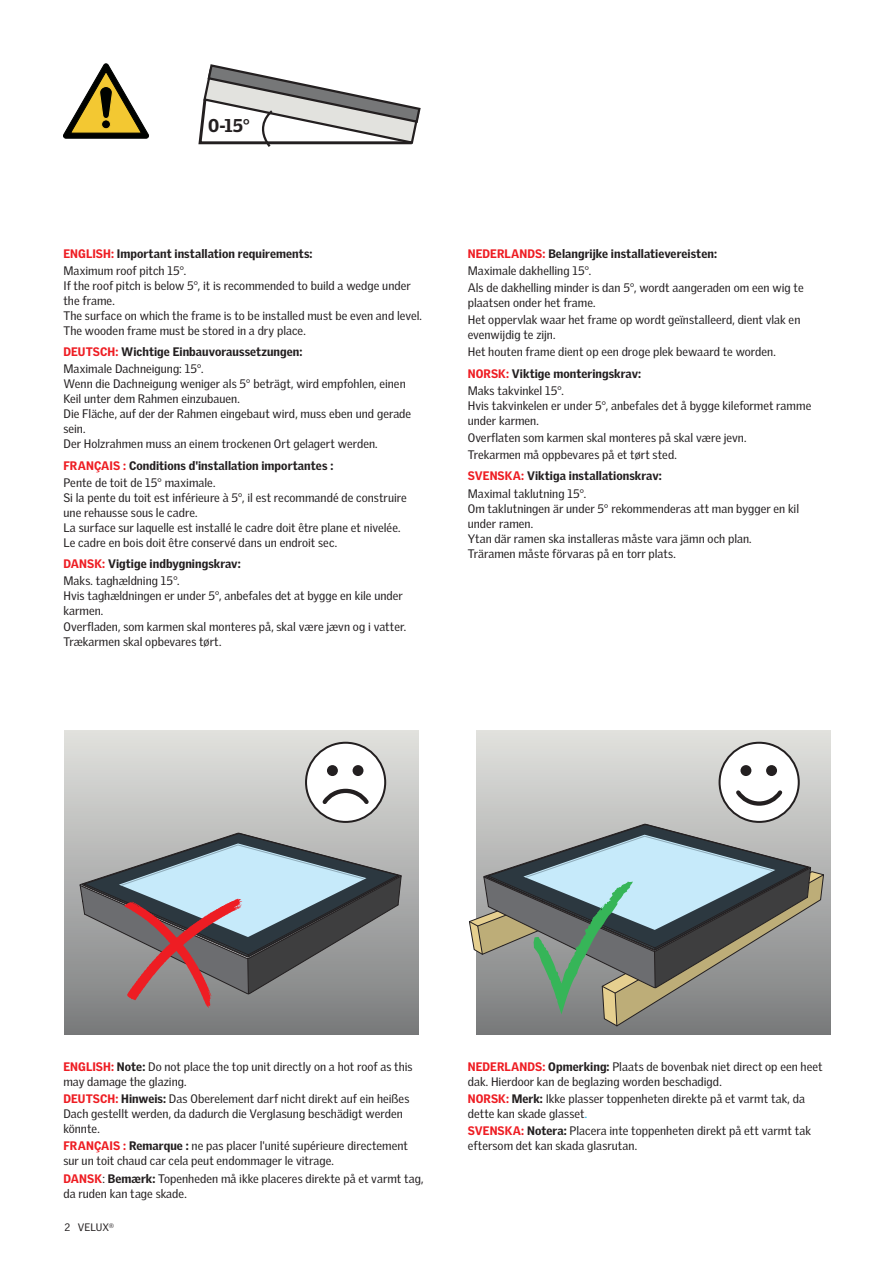
<style>
.page{position:relative;width:893px;height:1263px;background:#fff}
.page>*{position:absolute;margin:0;border:0;box-sizing:border-box;transform-origin:0 0}
.t1{font:900 18px "Velux Gothic";color:#231f20}
.t2{font:12px/15px "Velux Gothic";letter-spacing:.005em;color:#231f20}
.t3{font:900 12px/17.1px "Velux Gothic";letter-spacing:.005em;color:#231f20}
.t4{font:10.5px "Velux Gothic";letter-spacing:.005em;color:#231f20}
.s1{color:#ee1d23}
.s2{font-weight:400}
.s3{font-weight:900;color:#ee1d23}
.s4{font-weight:900}
.s5{color:#00aeef}
</style>
<div class="page">
<svg style="left:63px;top:64px;width:86px;height:74px"></svg>
<svg style="left:198px;top:64px;width:223px;height:83px"></svg>
<div style="left:476px;top:730px;width:354px;height:305px;background:linear-gradient(to bottom,#e1e1de,#7b7c7e)"></div>
<div style="left:65px;top:730px;width:353px;height:305px;background:linear-gradient(to bottom,#e1e1de,#7b7c7e)"></div>
<div style="left:306px;top:743px;width:79px;height:79px;background:#fff;border-radius:50%"></div>
<div style="left:305px;top:742px;width:81px;height:81px;border:2px solid #231f20;border-radius:50%"></div>
<div style="left:327px;top:765px;width:11px;height:11px;background:#231f20;border-radius:50%"></div>
<div style="left:353px;top:765px;width:10px;height:11px;background:#231f20;border-radius:50%"></div>
<svg style="left:322px;top:788px;width:47px;height:16px"></svg>
<div style="left:720px;top:743px;width:79px;height:79px;background:#fff;border-radius:50%"></div>
<div style="left:719px;top:742px;width:81px;height:81px;border:2px solid #231f20;border-radius:50%"></div>
<div style="left:740px;top:765px;width:11px;height:11px;background:#231f20;border-radius:50%"></div>
<div style="left:766px;top:765px;width:11px;height:11px;background:#231f20;border-radius:50%"></div>
<svg style="left:736px;top:790px;width:47px;height:16px"></svg>
<svg style="left:78px;top:832px;width:324px;height:176px;background:#8c8b90"></svg>
<svg style="left:469px;top:824px;width:355px;height:202px;background:#899390"></svg>
<h1 class="t1" style="left:208px;top:112px;width:43px">0-15°</h1>
<p class="t3" style="left:63px;top:244px;width:251px"><span class="s1">ENGLISH:</span> Important installation requirements:<br><span class="s2">Maximum roof pitch 15°.</span></p>
<p class="t2" style="left:63px;top:277px;width:360px">If the roof pitch is below 5°, it is recommended to build a wedge under the frame.<br>The surface on which the frame is to be installed must be even and level.<br>The wooden frame must be stored in a dry place.</p>
<p class="t3" style="left:63px;top:343px;width:241px"><span class="s1">DEUTSCH:</span> Wichtige Einbauvoraussetzungen:<br><span class="s2">Maximale Dachneigung: 15°.</span></p>
<p class="t2" style="left:63px;top:376px;width:349px">Wenn die Dachneigung weniger als 5° beträgt, wird empfohlen, einen Keil unter dem Rahmen einzubauen.<br>Die Fläche, auf der der Rahmen eingebaut wird, muss eben und gerade sein.<br>Der Holzrahmen muss an einem trockenen Ort gelagert werden.</p>
<p class="t3" style="left:63px;top:456px;width:271px"><span class="s1">FRANÇAIS :</span> Conditions d'installation importantes :<br><span class="s2">Pente de toit de 15° maximale.</span></p>
<p class="t2" style="left:63px;top:489px;width:345px">Si la pente du toit est inférieure à 5°, il est recommandé de construire une rehausse sous le cadre.<br>La surface sur laquelle est installé le cadre doit être plane et nivelée.<br>Le cadre en bois doit être conservé dans un endroit sec.</p>
<p class="t3" style="left:63px;top:555px;width:179px"><span class="s1">DANSK:</span> Vigtige indbygningskrav:<br><span class="s2">Maks. taghældning 15°.</span></p>
<p class="t2" style="left:63px;top:588px;width:344px">Hvis taghældningen er under 5°, anbefales det at bygge en kile under karmen.<br>Overfladen, som karmen skal monteres på, skal være jævn og i vatter.<br>Trækarmen skal opbevares tørt.</p>
<p class="t2" style="left:468px;top:244px;width:337px;line-height:17.1px"><span class="s3">NEDERLANDS:</span> <span class="s4">Belangrijke installatievereisten:<br></span>Maximale dakhelling 15°.<br>Als de dakhelling minder is dan 5°, wordt aangeraden om een wig te</p>
<p class="t2" style="left:468px;top:293px;width:334px;line-height:17.1px">plaatsen onder het frame.<br>Het oppervlak waar het frame op wordt geïnstalleerd, dient vlak en</p>
<p class="t2" style="left:468px;top:325px;width:310px;line-height:17.1px">evenwijdig te zijn.<br>Het houten frame dient op een droge plek bewaard te worden.</p>
<p class="t3" style="left:468px;top:364px;width:175px"><span class="s1">NORSK:</span> Viktige monteringskrav:<br><span class="s2">Maks takvinkel 15°.</span></p>
<p class="t2" style="left:468px;top:397px;width:345px">Hvis takvinkelen er under 5°, anbefales det å bygge kileformet ramme under karmen.</p>
<p class="t2" style="left:468px;top:428px;width:280px;line-height:17.1px">Overflaten som karmen skal monteres på skal være jevn.<br>Trekarmen må oppbevares på et tørt sted.</p>
<p class="t3" style="left:468px;top:467px;width:196px"><span class="s1">SVENSKA:</span> Viktiga installationskrav:<br><span class="s2">Maximal taklutning 15°.</span></p>
<p class="t2" style="left:468px;top:500px;width:333px">Om taklutningen är under 5° rekommenderas att man bygger en kil under ramen.<br>Ytan där ramen ska installeras måste vara jämn och plan.<br>Träramen måste förvaras på en torr plats.</p>
<p class="t2" style="left:63px;top:1058px;width:351px"><span class="s3">ENGLISH:</span> <span class="s4">Note:</span> Do not place the top unit directly on a hot roof as this may damage the glazing.</p>
<p class="t2" style="left:63px;top:1090px;width:347px"><span class="s3">DEUTSCH:</span> <span class="s4">Hinweis:</span> Das Oberelement darf nicht direkt auf ein heißes<br>Dach gestellt werden, da dadurch die Verglasung beschädigt werden könnte.</p>
<p class="t2" style="left:63px;top:1137px;width:346px"><span class="s3">FRANÇAIS :</span> <span class="s4">Remarque :</span> ne pas placer l'unité supérieure directement sur un toit chaud car cela peut endommager le vitrage.</p>
<p class="t2" style="left:63px;top:1169px;width:362px"><span class="s3">DANSK</span>: <span class="s4">Bemærk:</span> Topenheden må ikke placeres direkte på et varmt tag, da ruden kan tage skade.</p>
<p class="t4" style="left:64px;top:1219px;width:51px">2 VELUX<sup>®</sup></p>
<p class="t2" style="left:468px;top:1058px;width:356px"><span class="s3">NEDERLANDS:</span> <span class="s4">Opmerking:</span> Plaats de bovenbak niet direct op een heet dak. Hierdoor kan de beglazing worden beschadigd.</p>
<p class="t2" style="left:468px;top:1090px;width:339px"><span class="s3">NORSK:</span> <span class="s4">Merk:</span> Ikke plasser toppenheten direkte på et varmt tak, da dette kan skade glasset<span class="s5">.</span></p>
<p class="t2" style="left:468px;top:1122px;width:345px"><span class="s3">SVENSKA:</span> <span class="s4">Notera:</span> Placera inte toppenheten direkt på ett varmt tak eftersom det kan skada glasrutan.</p>
</div>
